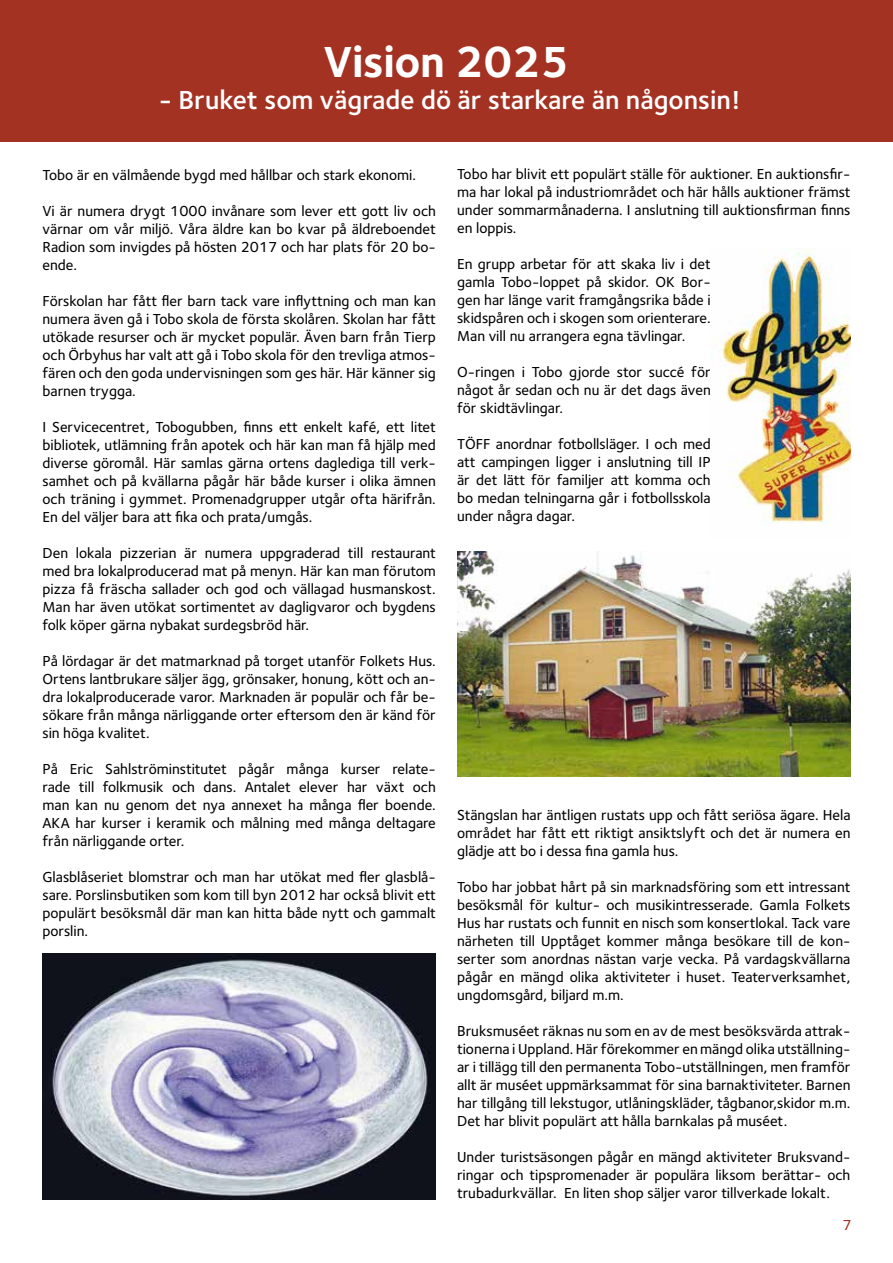
<style>
.page{position:relative;width:893px;height:1263px;background:#fff}
.page>*{position:absolute;margin:0;border:0;box-sizing:border-box;transform-origin:0 0}
.t1{font:700 45px "Foundry Sterling";letter-spacing:-.01em;color:#fff}
.t2{font:600 27px "Foundry Sterling";color:#fff}
.t3{font:500 15px/18px "Foundry Sterling";color:#000;text-align:justify}
.t4{font:500 15px "Foundry Sterling";color:#a33223}
</style>
<div class="page">
<hr style="left:0;top:86px;width:1px;height:382px;background:#ffeed4">
<div style="left:0;top:0;width:893px;height:141px;background:#a33223"></div>
<img style="left:457px;top:551px;width:393px;height:225px">
<img style="left:43px;top:954px;width:393px;height:245px">
<img style="left:721px;top:248px;width:129px;height:275px">
<h1 class="t1" style="left:324px;top:35px;width:247px">Vision 2025</h1>
<h2 class="t2" style="left:159px;top:84px;width:583px">- Bruket som vägrade dö är starkare än någonsin!</h2>
<p class="t3" style="left:43px;top:165px;width:375px">Tobo är en välmående bygd med hållbar och stark ekonomi.</p>
<p class="t3" style="left:43px;top:201px;width:395px">Vi är numera drygt 1000 invånare som lever ett gott liv och värnar om vår miljö. Våra äldre kan bo kvar på äldreboendet Radion som invigdes på hösten 2017 och har plats för 20 bo&shy;ende.</p>
<p class="t3" style="left:43px;top:291px;width:395px">Förskolan har fått fler barn tack vare inflyttning och man kan numera även gå i Tobo skola de första skolåren. Skolan har fått utökade resurser och är mycket populär. Även barn från Tierp och Örbyhus har valt att gå i Tobo skola för den trevliga atmos&shy;fären och den goda undervisningen som ges här. Här känner sig barnen trygga.</p>
<p class="t3" style="left:43px;top:417px;width:395px">I Servicecentret, Tobogubben, finns ett enkelt kafé, ett litet bibliotek, utlämning från apotek och här kan man få hjälp med diverse göromål. Här samlas gärna ortens daglediga till verk&shy;samhet och på kvällarna pågår här både kurser i olika ämnen och träning i gymmet. Promenadgrupper utgår ofta härifrån.<br>En del väljer bara att fika och prata/umgås.</p>
<p class="t3" style="left:43px;top:543px;width:395px">Den lokala pizzerian är numera uppgraderad till restaurant med bra lokalproducerad mat på menyn. Här kan man förutom pizza få fräscha sallader och god och vällagad husmanskost.<br>Man har även utökat sortimentet av dagligvaror och bygdens folk köper gärna nybakat surdegsbröd här.</p>
<p class="t3" style="left:43px;top:651px;width:395px">På lördagar är det matmarknad på torget utanför Folkets Hus.<br>Ortens lantbrukare säljer ägg, grönsaker, honung, kött och an&shy;dra lokalproducerade varor. Marknaden är populär och får be&shy;sökare från många närliggande orter eftersom den är känd för sin höga kvalitet.</p>
<p class="t3" style="left:43px;top:759px;width:395px">På Eric Sahlströminstitutet pågår många kurser relate&shy;rade till folkmusik och dans. Antalet elever har växt och man kan nu genom det nya annexet ha många fler boende.<br>AKA har kurser i keramik och målning med många deltagare från närliggande orter.</p>
<p class="t3" style="left:43px;top:867px;width:395px">Glasblåseriet blomstrar och man har utökat med fler glasblå&shy;sare. Porslinsbutiken som kom till byn 2012 har också blivit ett populärt besöksmål där man kan hitta både nytt och gammalt porslin.</p>
<p class="t3" style="left:457px;top:165px;width:395px">Tobo har blivit ett populärt ställe för auktioner. En auktionsfir&shy;ma har lokal på industriområdet och här hålls auktioner främst under sommarmånaderna. I anslutning till auktionsfirman finns en loppis.</p>
<p class="t3" style="left:457px;top:255px;width:255px">En grupp arbetar för att skaka liv i det gamla Tobo-loppet på skidor. OK Bor&shy;gen har länge varit framgångsrika både i skidspåren och i skogen som orienterare.<br>Man vill nu arrangera egna tävlingar.</p>
<p class="t3" style="left:457px;top:363px;width:255px">O-ringen i Tobo gjorde stor succé för något år sedan och nu är det dags även för skidtävlingar.</p>
<p class="t3" style="left:457px;top:435px;width:255px">TÖFF anordnar fotbollsläger. I och med att campingen ligger i anslutning till IP är det lätt för familjer att komma och bo medan telningarna går i fotbollsskola under några dagar.</p>
<p class="t3" style="left:457px;top:805px;width:395px">Stängslan har äntligen rustats upp och fått seriösa ägare. Hela området har fått ett riktigt ansiktslyft och det är numera en glädje att bo i dessa fina gamla hus.</p>
<p class="t3" style="left:457px;top:877px;width:395px">Tobo har jobbat hårt på sin marknadsföring som ett intressant besöksmål för kultur- och musikintresserade. Gamla Folkets Hus har rustats och funnit en nisch som konsertlokal. Tack vare närheten till Upptåget kommer många besökare till de kon&shy;serter som anordnas nästan varje vecka. På vardagskvällarna pågår en mängd olika aktiviteter i huset. Teaterverksamhet, ungdomsgård, biljard m.m.</p>
<p class="t3" style="left:457px;top:1021px;width:395px">Bruksmuséet räknas nu som en av de mest besöksvärda attrak&shy;tionerna i Uppland. Här förekommer en mängd olika utställning&shy;ar i tillägg till den permanenta Tobo-utställningen, men framför allt är muséet uppmärksammat för sina barnaktiviteter. Barnen har tillgång till lekstugor, utlåningskläder, tågbanor,skidor m.m.<br>Det har blivit populärt att hålla barnkalas på muséet.</p>
<p class="t3" style="left:457px;top:1147px;width:395px">Under turistsäsongen pågår en mängd aktiviteter Bruksvand&shy;ringar och tipspromenader är populära liksom berättar- och trubadurkvällar. En liten shop säljer varor tillverkade lokalt.</p>
<p class="t4" style="left:842px;top:1216px;width:11px">7</p>
</div>
